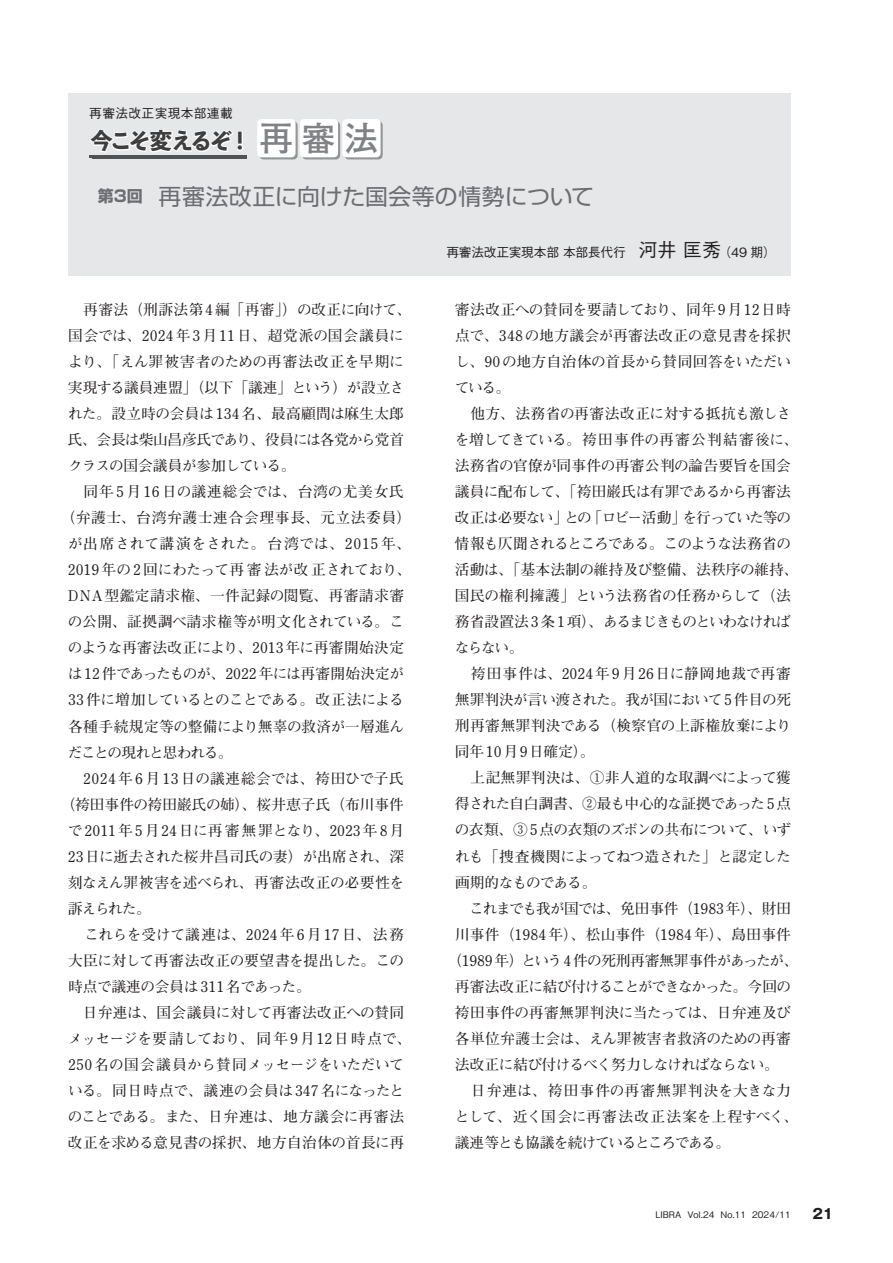
<style>
.page{position:relative;width:893px;height:1263px;background:#fff}
.page>*{position:absolute;margin:0;border:0;box-sizing:border-box;transform-origin:0 0}
.t1{font:22.35px "Shin Go Pro";letter-spacing:.005em;color:#6c6d70}
.t2{font:800 22.35px "Toppan Bunkyu Midashi Gothic Std N";letter-spacing:-.125em;color:#3e3e3f}
.t3{font:700 14.7px "Futo Min A101 Pro";letter-spacing:-.01em;color:#231f20}
.t4{font:700 14.7px "Futo Min A101 Pro";letter-spacing:-.03em;color:#231f20}
.t5{font:700 14.7px "Futo Min A101 Pro";letter-spacing:-.045em;color:#231f20}
.t6{font:700 14.7px "Futo Min A101 Pro";letter-spacing:.03em;color:#231f20}
.t7{font:700 14.7px "Futo Min A101 Pro";letter-spacing:.035em;color:#231f20}
.t8{font:700 14.7px "Futo Min A101 Pro";letter-spacing:.02em;color:#231f20}
.t9{font:700 14.7px "Futo Min A101 Pro";letter-spacing:-.085em;color:#231f20}
.t10{font:700 14.7px "Futo Min A101 Pro";letter-spacing:.065em;color:#231f20}
.t11{font:700 14.7px "Futo Min A101 Pro";letter-spacing:-.05em;color:#231f20}
.t12{font:700 14.7px "Futo Min A101 Pro";letter-spacing:.015em;color:#231f20}
.t13{font:700 14.7px "Futo Min A101 Pro";letter-spacing:.025em;color:#231f20}
.t14{font:700 14.7px "Futo Min A101 Pro";letter-spacing:-.065em;color:#231f20}
.t15{font:700 14.7px "Futo Min A101 Pro";letter-spacing:.01em;color:#231f20}
.t16{font:700 14.7px "Futo Min A101 Pro";letter-spacing:-.07em;color:#231f20}
.t17{font:700 14.7px "Futo Min A101 Pro";letter-spacing:.075em;color:#231f20}
.t18{font:700 14.7px "Futo Min A101 Pro";letter-spacing:-.06em;color:#231f20}
.t19{font:700 14.7px "Futo Min A101 Pro";letter-spacing:-.04em;color:#231f20}
.t20{font:700 14.7px "Futo Min A101 Pro";letter-spacing:-.075em;color:#231f20}
.t21{font:700 14.7px "Futo Min A101 Pro";letter-spacing:.06em;color:#231f20}
.t22{font:700 14.7px "Futo Min A101 Pro";letter-spacing:.05em;color:#231f20}
.t23{font:700 14.7px "Futo Min A101 Pro";letter-spacing:-.035em;color:#231f20}
.t24{font:700 14.7px "Futo Min A101 Pro";letter-spacing:.08em;color:#231f20}
.t25{font:700 14.7px "Futo Min A101 Pro";letter-spacing:.055em;color:#231f20}
.t26{font:700 13.8px "Gothic MB101 Pro";color:#231f20}
.t27{font:500 12.75px "Gothic BBB Pro";letter-spacing:-.015em;color:#231f20}
.t28{font:500 12.75px "Gothic BBB Pro";letter-spacing:.025em;color:#231f20}
.t29{font:500 9px "Gothic BBB Pro";color:#231f20}
.s1{font-family:"Futo Go B101 Pro";font-weight:700;font-size:34.05px;color:#808285}
.s2{font-weight:700;font-size:15.9px}
.s3{font-size:19.2px}
</style>
<div class="page">
<div style="left:68px;top:94px;width:723px;height:182px;background:#e6e7e9"></div>
<svg style="left:259px;top:121px;width:39px;height:38px"></svg>
<svg style="left:302px;top:121px;width:38px;height:38px"></svg>
<svg style="left:344px;top:121px;width:39px;height:38px"></svg>
<div style="left:257px;top:119px;width:39px;height:38px;background:#fff;border-radius:4px"></div>
<div style="left:300px;top:119px;width:38px;height:38px;background:#fff;border-radius:4px"></div>
<div style="left:342px;top:119px;width:39px;height:38px;background:#fff;border-radius:4px"></div>
<svg style="left:89px;top:129px;width:154px;height:29px"></svg>
<img style="left:92px;top:155px;width:155px;height:3px">
<p class="t28" style="left:89px;top:102px;width:145px">再審法改正実現本部連載</p>
<h1 class="t2" style="left:90px;top:124px;width:289px">今こそ変えるぞ！ <span class="s1">再審法</span></h1>
<h1 class="t1" style="left:98px;top:178px;width:498px"><span class="s2">第3回</span> 再審法改正に向けた国会等の情勢について</h1>
<p class="t27" style="left:446px;top:242px;width:331px">再審法改正実現本部 本部長代行　<span class="s3">河井 匡秀</span>（49 期）</p>
<p class="t7" style="left:68px;top:298px;width:345px">　再審法（刑訴法第4編「再審」）の改正に向けて、</p>
<p class="t10" style="left:68px;top:324px;width:337px">国会では、2024年3月11日、超党派の国会議員に</p>
<p class="t3" style="left:68px;top:350px;width:337px">より、「えん罪被害者のための再審法改正を早期に</p>
<p class="t3" style="left:68px;top:376px;width:338px">実現する議員連盟」（以下「議連」という）が設立さ</p>
<p class="t12" style="left:68px;top:402px;width:337px">れた。設立時の会員は134名、最高顧問は麻生太郎</p>
<p class="t18" style="left:68px;top:428px;width:338px">氏、会長は柴山昌彦氏であり、役員には各党から党首</p>
<p class="t4" style="left:68px;top:454px;width:229px">クラスの国会議員が参加している。</p>
<p class="t21" style="left:68px;top:480px;width:337px">　同年5月16日の議連総会では、台湾の尤美女氏</p>
<p class="t22" style="left:60px;top:506px;width:353px">（弁護士、台湾弁護士連合会理事長、元立法委員）</p>
<p class="t7" style="left:68px;top:532px;width:345px">が出席されて講演をされた。台湾では、2015 年、</p>
<p class="t3" style="left:68px;top:558px;width:345px">2019年の2回にわたって再審法が改正されており、</p>
<p class="t7" style="left:68px;top:584px;width:338px">DNA型鑑定請求権、一件記録の閲覧、再審請求審</p>
<p class="t3" style="left:68px;top:610px;width:338px">の公開、証拠調べ請求権等が明文化されている。こ</p>
<p class="t3" style="left:68px;top:636px;width:338px">のような再審法改正により、2013年に再審開始決定</p>
<p class="t3" style="left:68px;top:662px;width:338px">は12件であったものが、2022年には再審開始決定が</p>
<p class="t5" style="left:68px;top:688px;width:337px">33件に増加しているとのことである。改正法による</p>
<p class="t3" style="left:68px;top:714px;width:338px">各種手続規定等の整備により無辜の救済が一層進ん</p>
<p class="t9" style="left:68px;top:740px;width:167px">だことの現れと思われる。</p>
<p class="t6" style="left:68px;top:766px;width:337px">　2024年6月13日の議連総会では、袴田ひで子氏</p>
<p class="t3" style="left:60px;top:793px;width:345px">（袴田事件の袴田巌氏の姉）、桜井恵子氏（布川事件</p>
<p class="t10" style="left:68px;top:819px;width:338px">で2011年5月24日に再審無罪となり、2023年8月</p>
<p class="t4" style="left:68px;top:845px;width:338px">23日に逝去された桜井昌司氏の妻）が出席され、深</p>
<p class="t3" style="left:68px;top:871px;width:338px">刻なえん罪被害を述べられ、再審法改正の必要性を</p>
<p class="t3" style="left:68px;top:897px;width:85px">訴えられた。</p>
<p class="t15" style="left:68px;top:923px;width:337px">　これらを受けて議連は、2024年6月17日、法務</p>
<p class="t4" style="left:68px;top:949px;width:338px">大臣に対して再審法改正の要望書を提出した。この</p>
<p class="t4" style="left:68px;top:975px;width:245px">時点で議連の会員は 311 名であった。</p>
<p class="t12" style="left:68px;top:1001px;width:338px">　日弁連は、国会議員に対して再審法改正への賛同</p>
<p class="t3" style="left:68px;top:1027px;width:345px">メッセージを要請しており、同年9月12日時点で、</p>
<p class="t3" style="left:68px;top:1053px;width:337px">250名の国会議員から賛同メッセージをいただいて</p>
<p class="t3" style="left:68px;top:1079px;width:338px">いる。同日時点で、議連の会員は347名になったと</p>
<p class="t4" style="left:68px;top:1105px;width:338px">のことである。また、日弁連は、地方議会に再審法</p>
<p class="t4" style="left:68px;top:1131px;width:338px">改正を求める意見書の採択、地方自治体の首長に再</p>
<p class="t13" style="left:455px;top:298px;width:337px">審法改正への賛同を要請しており、同年9月12日時</p>
<p class="t6" style="left:455px;top:324px;width:337px">点で、348の地方議会が再審法改正の意見書を採択</p>
<p class="t4" style="left:455px;top:350px;width:338px">し、90の地方自治体の首長から賛同回答をいただい</p>
<p class="t3" style="left:455px;top:376px;width:57px">ている。</p>
<p class="t4" style="left:455px;top:402px;width:338px">　他方、法務省の再審法改正に対する抵抗も激しさ</p>
<p class="t3" style="left:455px;top:428px;width:345px">を増してきている。袴田事件の再審公判結審後に、</p>
<p class="t8" style="left:455px;top:454px;width:338px">法務省の官僚が同事件の再審公判の論告要旨を国会</p>
<p class="t19" style="left:455px;top:480px;width:338px">議員に配布して、「袴田巌氏は有罪であるから再審法</p>
<p class="t16" style="left:455px;top:506px;width:338px">改正は必要ない」との「ロビー活動」を行っていた等の</p>
<p class="t20" style="left:455px;top:532px;width:338px">情報も仄聞されるところである。このような法務省の</p>
<p class="t8" style="left:455px;top:558px;width:345px">活動は、「基本法制の維持及び整備、法秩序の維持、</p>
<p class="t3" style="left:455px;top:584px;width:338px">国民の権利擁護」という法務省の任務からして（法</p>
<p class="t9" style="left:455px;top:610px;width:337px">務省設置法3条 1 項）、あるまじきものといわなければ</p>
<p class="t3" style="left:455px;top:636px;width:70px">ならない。</p>
<p class="t17" style="left:455px;top:662px;width:337px">　袴田事件は、2024年9月26日に静岡地裁で再審</p>
<p class="t5" style="left:455px;top:688px;width:338px">無罪判決が言い渡された。我が国において 5 件目の死</p>
<p class="t7" style="left:455px;top:714px;width:338px">刑再審無罪判決である（検察官の上訴権放棄により</p>
<p class="t25" style="left:455px;top:740px;width:141px">同年10月9日確定）。</p>
<p class="t6" style="left:455px;top:766px;width:337px">　上記無罪判決は、①非人道的な取調べによって獲</p>
<p class="t11" style="left:455px;top:792px;width:338px">得された自白調書、②最も中心的な証拠であった 5 点</p>
<p class="t5" style="left:455px;top:818px;width:338px">の衣類、③ 5 点の衣類のズボンの共布について、いず</p>
<p class="t23" style="left:455px;top:844px;width:337px">れも「捜査機関によってねつ造された」と認定した</p>
<p class="t14" style="left:455px;top:870px;width:143px">画期的なものである。</p>
<p class="t11" style="left:455px;top:896px;width:338px">　これまでも我が国では、免田事件（1983年）、財田</p>
<p class="t8" style="left:455px;top:923px;width:337px">川事件（1984年）、松山事件（1984年）、島田事件</p>
<p class="t3" style="left:447px;top:949px;width:353px">（1989年）という4件の死刑再審無罪事件があったが、</p>
<p class="t5" style="left:455px;top:975px;width:338px">再審法改正に結び付けることができなかった。今回の</p>
<p class="t13" style="left:455px;top:1001px;width:337px">袴田事件の再審無罪判決に当たっては、日弁連及び</p>
<p class="t6" style="left:455px;top:1027px;width:338px">各単位弁護士会は、えん罪被害者救済のための再審</p>
<p class="t14" style="left:455px;top:1053px;width:326px">法改正に結び付けるべく努力しなければならない。</p>
<p class="t24" style="left:455px;top:1079px;width:337px">　日弁連は、袴田事件の再審無罪判決を大きな力</p>
<p class="t3" style="left:455px;top:1105px;width:345px">として、近く国会に再審法改正法案を上程すべく、</p>
<p class="t9" style="left:455px;top:1131px;width:277px">議連等とも協議を続けているところである。</p>
<p class="t29" style="left:655px;top:1207px;width:137px">LIBRA Vol.24 No.11 2024/11</p>
<p class="t26" style="left:812px;top:1202px;width:22px">21</p>
</div>
